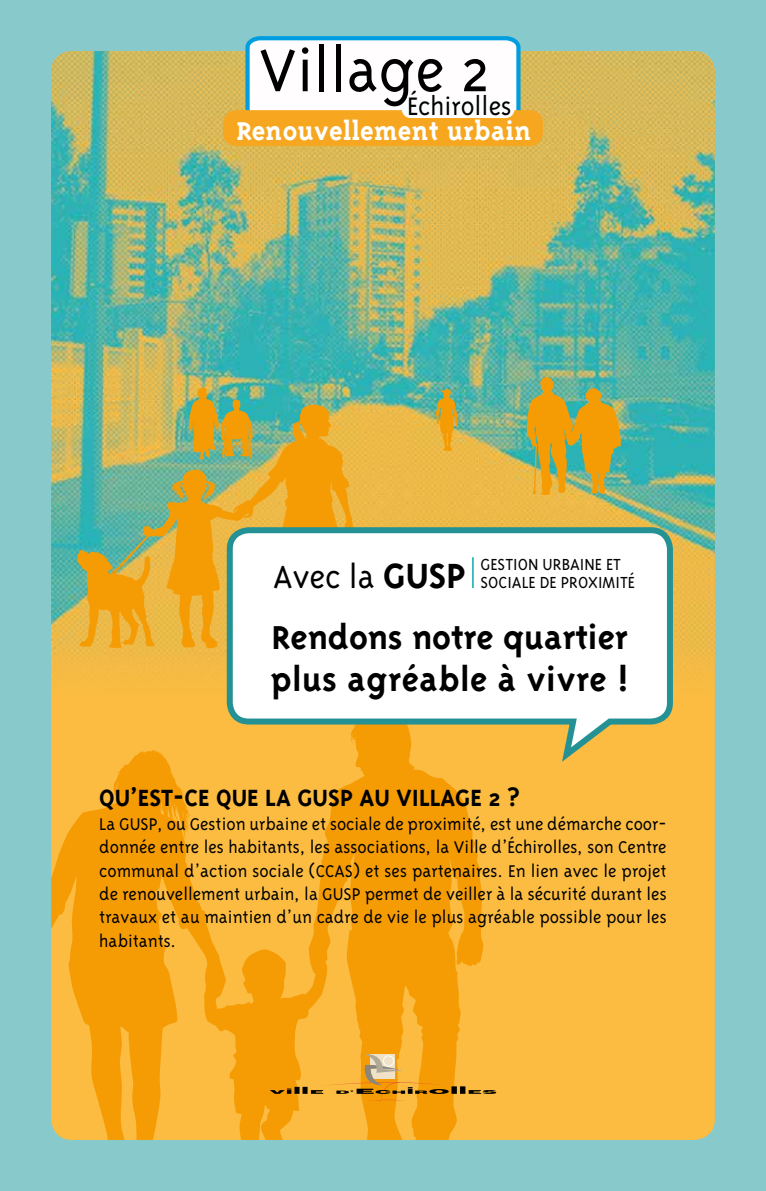
<style>
.page{position:relative;width:766px;height:1191px;background:#fff}
.page>*{position:absolute;margin:0;border:0;box-sizing:border-box;transform-origin:0 0}
.t1{font:300 68.7px "Triplex";color:#000}
.t2{font:700 38.1px/41.8px "Triplex";color:#000}
.t3{font:300 36.9px "Triplex";color:#000}
.t4{font:700 29.55px "Triplex Serif";letter-spacing:.015em;color:#fff}
.t5{font:300 29.1px "Triplex";color:#000}
.t6{font:700 27px "Triplex";color:#000}
.t7{font:300 19.5px/23.4px "Triplex";color:#000;text-align:justify}
.t8{font:300 18.45px/18.5px "Triplex";color:#000}
.s1{font-weight:700;font-size:40.2px}
</style>
<div class="page">
<div style="left:0;top:0;width:765px;height:1191px;background:#88cacc"></div>
<div style="left:51px;top:51px;width:663px;height:1089px;background:#fbbc41;border-radius:21px"></div>
<img style="left:51px;top:51px;width:663px;height:629px">
<svg style="left:243px;top:36px;width:279px;height:74px;background:#e7f3f9"></svg>
<div style="left:223px;top:110px;width:319px;height:36px;background:#f7a71f;border-radius:13px"></div>
<div style="left:401px;top:100px;width:113px;height:18px;background:#fcfdfd;border-radius:9px"></div>
<img style="left:526px;top:377px;width:95px;height:118px">
<svg style="left:51px;top:750px;width:432px;height:390px;fill:#f59c05"></svg>
<svg style="left:436px;top:389px;width:22px;height:62px"></svg>
<svg style="left:77px;top:387px;width:276px;height:261px;background:#bbad51"></svg>
<svg style="left:269px;top:1054px;width:227px;height:51px"></svg>
<svg style="left:224px;top:524px;width:451px;height:245px"></svg>
<hr style="left:472px;top:557px;width:1px;height:31px;background:#29b2b6">
<h1 class="t1" style="left:259px;top:32px;width:232px">Village 2</h1>
<h3 class="t4" style="left:236px;top:114px;width:296px">Renouvellement urbain</h3>
<h3 class="t5" style="left:407px;top:89px;width:106px">Échirolles</h3>
<p class="t8" style="left:480px;top:554px;width:134px">Gestion urbaine et sociale</p>
<h3 class="t3" style="left:273px;top:556px;width:194px">Avec la <span class="s1">GUSP</span></h3>
<h2 class="t2" style="left:270px;top:616px;width:360px">Rendons notre quartier plus agréable à vivre !</h2>
<p class="t8" style="left:539px;top:573px;width:83px">de proximité</p>
<h3 class="t6" style="left:99px;top:782px;width:422px">QU’EST-CE QUE LA GUSP AU VILLAGE 2 ?</h3>
<p class="t7" style="left:99px;top:812px;width:568px">La GUSP, ou Gestion urbaine et sociale de proximité, est une démarche coor&shy;donnée entre les habitants, les associations, la Ville d’Échirolles, son Centre communal d’action sociale (CCAS) et ses partenaires. En lien avec le projet de renouvellement urbain, la GUSP permet de veiller à la sécurité durant les travaux et au maintien d’un cadre de vie le plus agréable possible pour les habitants.</p>
</div>
